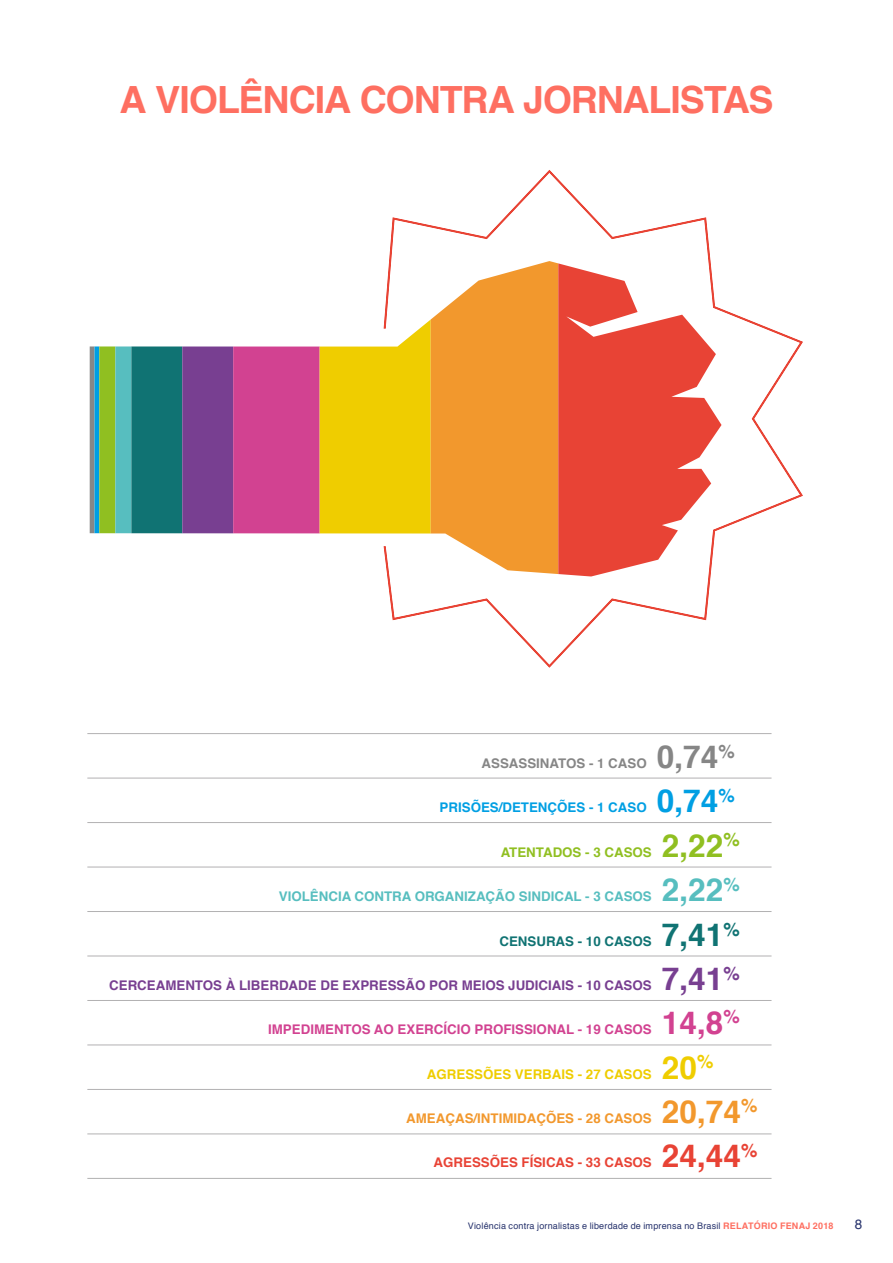
<style>
.page{position:relative;width:893px;height:1263px;background:#fff}
.page>*{position:absolute;margin:0;border:0;box-sizing:border-box;transform-origin:0 0}
.t1{font:700 37.5px "Helvetica";letter-spacing:-.03em;color:#fe6f61}
.t2{font:700 31.65px "Helvetica";color:#f2982d}
.t3{font:700 31.65px "Helvetica";color:#e84335}
.t4{font:700 31.65px "Helvetica";color:#868686}
.t5{font:700 31.65px "Helvetica";color:#009fe3}
.t6{font:700 31.65px "Helvetica";color:#90bf21}
.t7{font:700 31.65px "Helvetica";color:#57bebf}
.t8{font:700 31.65px "Helvetica";color:#107373}
.t9{font:700 31.65px "Helvetica";color:#783f91}
.t10{font:700 31.65px "Helvetica";color:#d24291}
.t11{font:700 31.65px "Helvetica";color:#efcd00}
.t12{font:13.5px "Helvetica";color:#26326c}
.t13{font:700 13.35px "Helvetica";color:#783f91}
.t14{font:700 13.35px "Helvetica";color:#d24291}
.t15{font:700 13.35px "Helvetica";color:#57bebf}
.t16{font:700 13.35px "Helvetica";color:#f2982d}
.t17{font:700 13.35px "Helvetica";color:#efcd00}
.t18{font:700 13.35px "Helvetica";color:#e84335}
.t19{font:700 13.35px "Helvetica";color:#009fe3}
.t20{font:700 13.35px "Helvetica";color:#868686}
.t21{font:700 13.35px "Helvetica";color:#90bf21}
.t22{font:700 13.35px "Helvetica";color:#107373}
.t23{font:9px "Helvetica";letter-spacing:.025em;color:#26326c}
.s1{font-weight:700;color:#fe6f61}
</style>
<div class="page">
<svg style="left:387px;top:170px;width:416px;height:498px"></svg>
<hr style="left:90px;top:346px;width:4px;height:187px;background:#878787">
<div style="left:94px;top:346px;width:5px;height:187px;background:#009fe3"></div>
<div style="left:99px;top:346px;width:16px;height:187px;background:#90bf21"></div>
<div style="left:115px;top:346px;width:16px;height:187px;background:#57bebf"></div>
<div style="left:131px;top:346px;width:51px;height:187px;background:#107373"></div>
<div style="left:182px;top:346px;width:51px;height:187px;background:#783f91"></div>
<div style="left:233px;top:346px;width:87px;height:187px;background:#d24291"></div>
<svg style="left:320px;top:261px;width:238px;height:313px"></svg>
<svg style="left:558px;top:263px;width:163px;height:313px;fill:#e84335"></svg>
<hr style="left:87px;top:778px;width:684px;height:1px;background:#b2b1b2">
<hr style="left:87px;top:822px;width:684px;height:1px;background:#b2b1b2">
<hr style="left:87px;top:733px;width:684px;height:1px;background:#b2b1b2">
<hr style="left:87px;top:867px;width:684px;height:1px;background:#b2b1b2">
<hr style="left:87px;top:911px;width:684px;height:1px;background:#b2b1b2">
<hr style="left:87px;top:956px;width:684px;height:1px;background:#b2b1b2">
<hr style="left:87px;top:1000px;width:684px;height:1px;background:#b2b1b2">
<hr style="left:87px;top:1044px;width:684px;height:1px;background:#b2b1b2">
<hr style="left:87px;top:1089px;width:684px;height:1px;background:#b2b1b2">
<hr style="left:87px;top:1133px;width:684px;height:1px;background:#b2b1b2">
<hr style="left:87px;top:1178px;width:684px;height:1px;background:#b2b1b2">
<h1 class="t1" style="left:120px;top:70px;width:655px">A VIOLÊNCIA CONTRA JORNALISTAS</h1>
<h3 class="t20" style="left:481px;top:753px;width:167px">ASSASSINATOS - 1 CASO</h3>
<h2 class="t4" style="left:657px;top:731px;width:79px">0,74<sup>%</sup></h2>
<h3 class="t19" style="left:440px;top:797px;width:209px">PRISÕES/DETENÇÕES - 1 CASO</h3>
<h2 class="t5" style="left:657px;top:775px;width:79px">0,74<sup>%</sup></h2>
<h3 class="t21" style="left:501px;top:841px;width:153px">ATENTADOS - 3 CASOS</h3>
<h2 class="t6" style="left:662px;top:820px;width:79px">2,22<sup>%</sup></h2>
<h3 class="t15" style="left:279px;top:886px;width:374px">VIOLÊNCIA CONTRA ORGANIZAÇÃO SINDICAL - 3 CASOS</h3>
<h2 class="t7" style="left:662px;top:865px;width:79px">2,22<sup>%</sup></h2>
<h3 class="t22" style="left:499px;top:931px;width:154px">CENSURAS - 10 CASOS</h3>
<h2 class="t8" style="left:662px;top:910px;width:79px">7,41<sup>%</sup></h2>
<h3 class="t13" style="left:109px;top:975px;width:544px">CERCEAMENTOS À LIBERDADE DE EXPRESSÃO POR MEIOS JUDICIAIS - 10 CASOS</h3>
<h2 class="t9" style="left:662px;top:954px;width:79px">7,41<sup>%</sup></h2>
<h3 class="t14" style="left:268px;top:1018px;width:385px">IMPEDIMENTOS AO EXERCÍCIO PROFISSIONAL - 19 CASOS</h3>
<h2 class="t10" style="left:662px;top:997px;width:79px">14,8<sup>%</sup></h2>
<h3 class="t17" style="left:427px;top:1063px;width:226px">AGRESSÕES VERBAIS - 27 CASOS</h3>
<h2 class="t11" style="left:662px;top:1042px;width:53px">20<sup>%</sup></h2>
<h3 class="t16" style="left:406px;top:1107px;width:247px">AMEAÇAS/INTIMIDAÇÕES - 28 CASOS</h3>
<h2 class="t2" style="left:662px;top:1086px;width:97px">20,74<sup>%</sup></h2>
<h3 class="t18" style="left:434px;top:1152px;width:220px">AGRESSÕES FÍSICAS - 33 CASOS</h3>
<h2 class="t3" style="left:662px;top:1130px;width:97px">24,44<sup>%</sup></h2>
<p class="t23" style="left:468px;top:1219px;width:367px">Violência contra jornalistas e liberdade de imprensa no Brasil <span class="s1">RELATÓRIO FENAJ 2018</span></p>
<h3 class="t12" style="left:855px;top:1214px;width:9px">8</h3>
</div>
